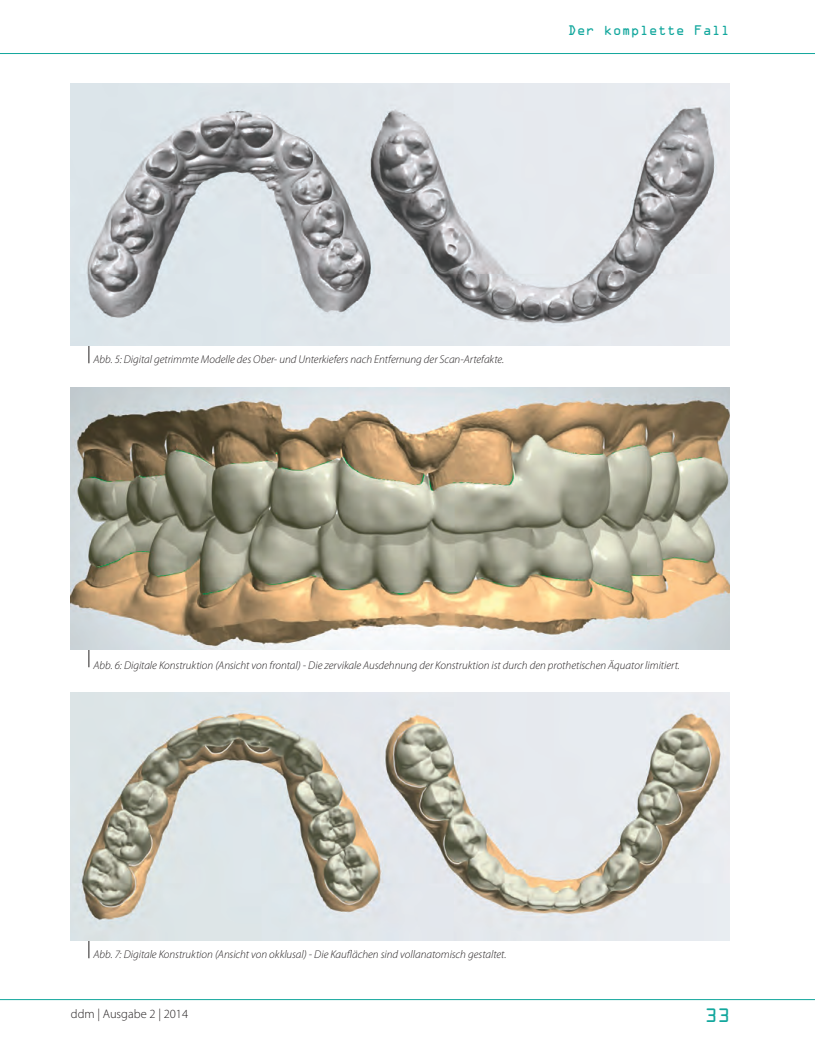
<style>
.page{position:relative;width:815px;height:1063px;background:#fff}
.page>*{position:absolute;margin:0;border:0;box-sizing:border-box;transform-origin:0 0}
.t1{font:17.5px "OCRA Std";color:#12a79d}
.t2{font:300 12.5px "Myriad Pro";color:#231f20}
.t3{font:12.5px "OCRA Std";color:#12a79d}
.t4{font:italic 300 11.25px "Myriad Pro";color:#231f20}
</style>
<div class="page">
<hr style="left:0;top:999px;width:815px;height:1px;background:#12a79d">
<hr style="left:0;top:53px;width:815px;height:1px;background:#12a79d">
<svg style="left:89px;top:346px;width:1px;height:17px"></svg>
<svg style="left:89px;top:650px;width:1px;height:17px"></svg>
<svg style="left:89px;top:941px;width:1px;height:17px"></svg>
<img style="left:71px;top:83px;width:659px;height:262px">
<img style="left:71px;top:693px;width:659px;height:248px">
<img style="left:71px;top:387px;width:659px;height:263px">
<p class="t3" style="left:568px;top:23px;width:164px">Der komplette Fall</p>
<p class="t4" style="left:94px;top:353px;width:412px">Abb. 5: Digital getrimmte Modelle des Ober- und Unterkiefers nach Entfernung der Scan-Artefakte.</p>
<p class="t4" style="left:94px;top:658px;width:588px">Abb. 6: Digitale Konstruktion (Ansicht von frontal) - Die zervikale Ausdehnung der Konstruktion ist durch den prothetischen Äquator limitiert.</p>
<p class="t4" style="left:94px;top:948px;width:414px">Abb. 7: Digitale Konstruktion (Ansicht von okklusal) - Die Kauflächen sind vollanatomisch gestaltet.</p>
<p class="t2" style="left:71px;top:1006px;width:119px">ddm | Ausgabe 2 | 2014</p>
<h1 class="t1" style="left:705px;top:1006px;width:27px">33</h1>
</div>
